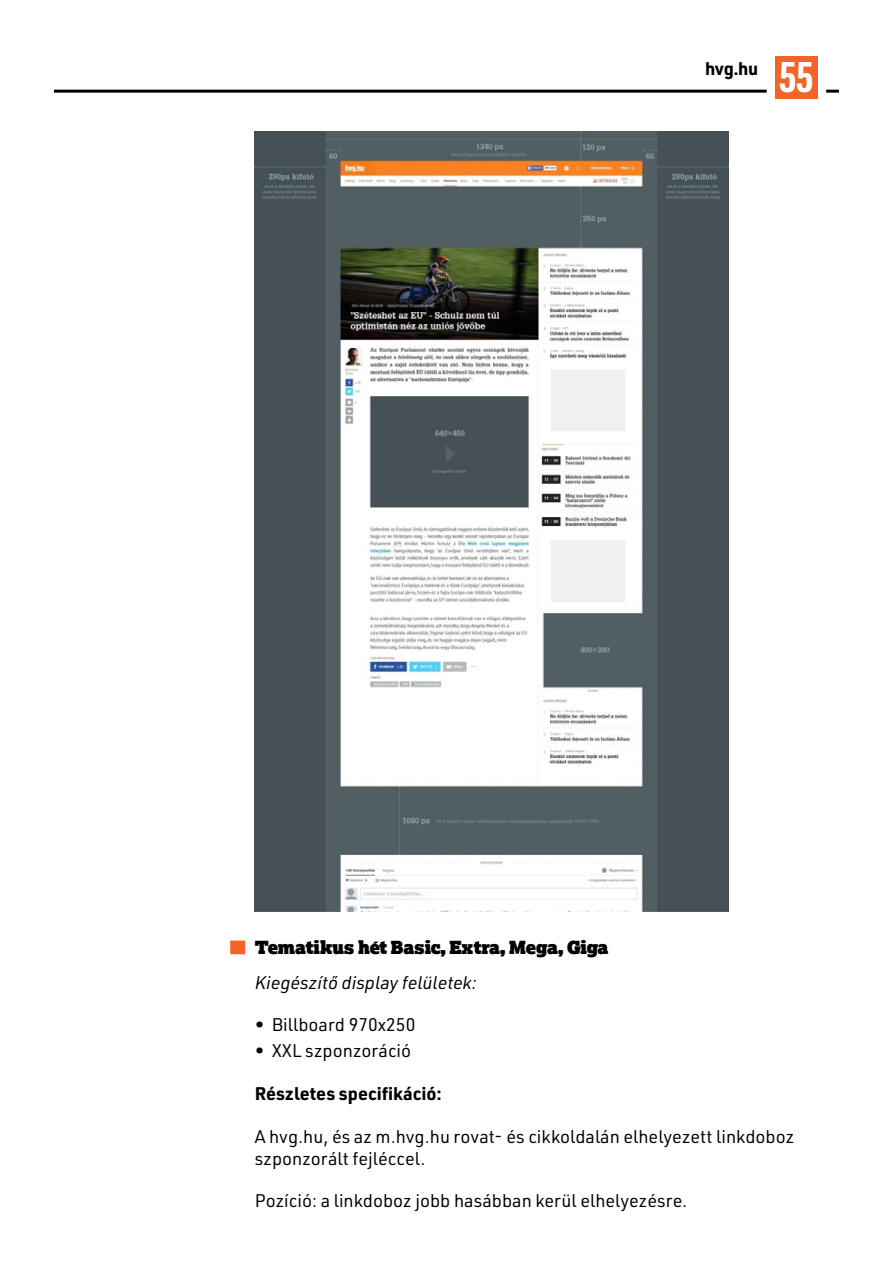
<style>
.page{position:relative;width:893px;height:1263px;background:#fff}
.page>*{position:absolute;margin:0;border:0;box-sizing:border-box;transform-origin:0 0}
.t1{font:700 42px "URWDIN Cond";color:#fff}
.t2{font:18px/21.6px "URWDIN";color:#000}
.t3{font:18px "Lexia Advertising";color:#000}
.t4{font:700 18px "URWDIN";color:#000}
.t5{font:italic 18px "URWDIN";color:#000}
</style>
<div class="page">
<hr style="left:54px;top:90px;width:713px;height:3px;background:#000">
<svg style="left:826px;top:90px;width:13px;height:3px"></svg>
<div style="left:775px;top:56px;width:43px;height:43px;background:#f26529"></div>
<div style="left:230px;top:940px;width:15px;height:14px;background:#f26529"></div>
<img style="left:255px;top:132px;width:474px;height:779px">
<p class="t4" style="left:705px;top:56px;width:55px">hvg.hu</p>
<h1 class="t1" style="left:779px;top:48px;width:36px">55</h1>
<p class="t3" style="left:255px;top:936px;width:355px">Tematikus hét Basic, Extra, Mega, Giga</p>
<p class="t5" style="left:255px;top:970px;width:224px">Kiegészítő display felületek:</p>
<p class="t2" style="left:255px;top:1014px;width:162px">• Billboard 970x250</p>
<p class="t2" style="left:255px;top:1039px;width:158px">• XXL szponzoráció</p>
<p class="t4" style="left:255px;top:1081px;width:189px">Részletes specifikáció:</p>
<p class="t2" style="left:255px;top:1125px;width:541px">A hvg.hu, és az m.hvg.hu rovat- és cikkoldalán elhelyezett linkdoboz szponzorált fejléccel.</p>
<p class="t2" style="left:255px;top:1190px;width:434px">Pozíció: a linkdoboz jobb hasábban kerül elhelyezésre.</p>
</div>
